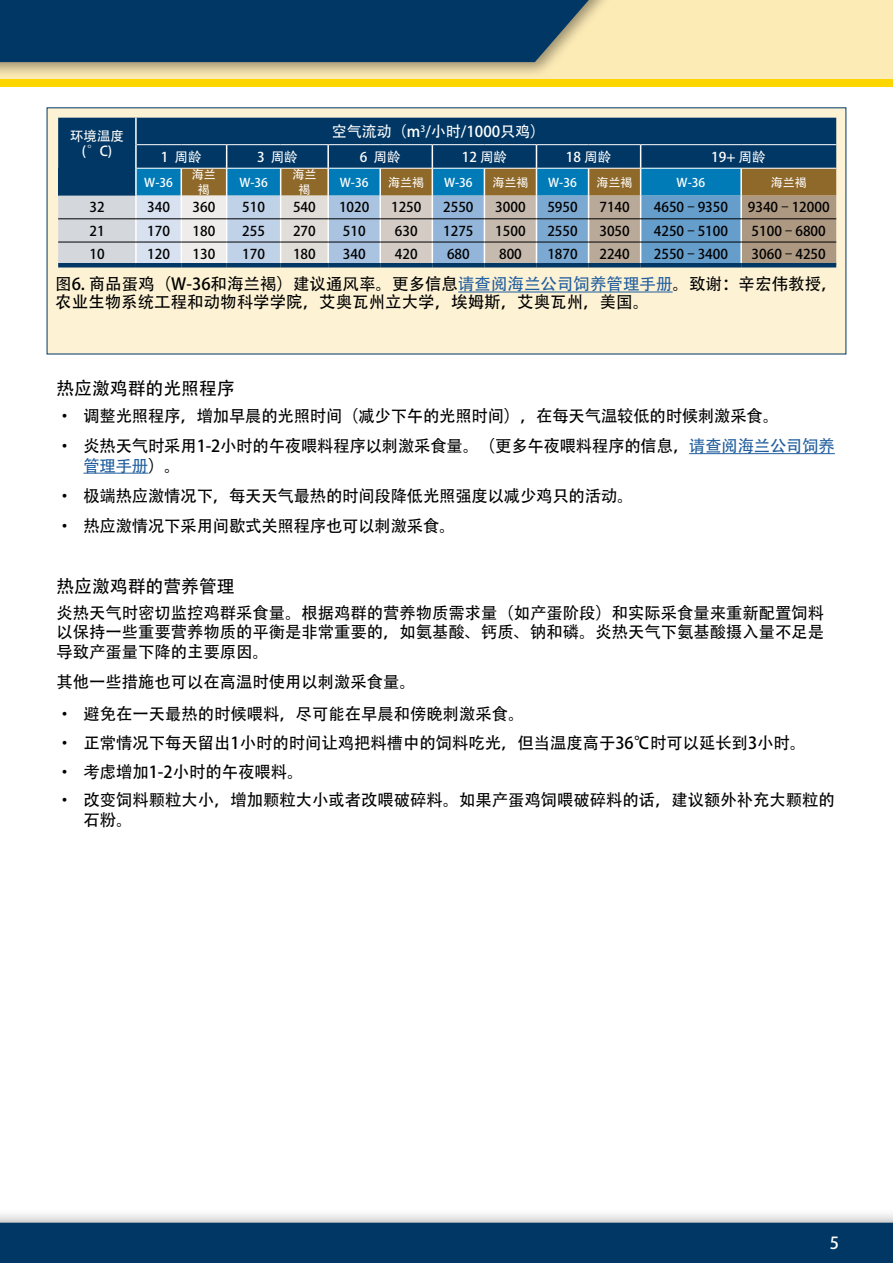
<style>
.page{position:relative;width:893px;height:1263px;background:#fff}
.page>*{position:absolute;margin:0;border:0;box-sizing:border-box;transform-origin:0 0}
.t1{font:18px "Adobe Heiti Std";color:#000}
.t2{font:16.5px/19.5px "Adobe Heiti Std";color:#000}
.t3{font:16.5px "Adobe Heiti Std";color:#fff}
.t4{font:15px "Adobe Heiti Std";color:#fff}
.t5{font:13.5px "Adobe Heiti Std";color:#000}
.t6{font:13.5px/15px "Adobe Heiti Std";color:#fff;text-align:center}
.t7{font:12px/15px "Adobe Heiti Std";color:#fff;text-align:center}
.s1{color:#215e9e}
</style>
<div class="page">
<div style="left:0;top:1207px;width:893px;height:56px;background:#000;opacity:.4"></div>
<div style="left:0;top:1223px;width:893px;height:40px;background:#003764"></div>
<div style="left:0;top:0;width:893px;height:84px;background:#fdebb6"></div>
<div style="left:0;top:79px;width:893px;height:8px;background:#fdd600"></div>
<div style="left:0;top:0;width:615px;height:78px;background:#000;opacity:.4"></div>
<div style="left:0;top:0;width:600px;height:62px;background:#003764"></div>
<hr style="left:689px;top:453px;width:146px;height:1px;background:#215e9e">
<hr style="left:83px;top:473px;width:65px;height:1px;background:#215e9e">
<div style="left:47px;top:107px;width:799px;height:247px;background:#fdf2d4"></div>
<svg style="left:58px;top:118px;width:778px;height:145px;background:#607f94"></svg>
<hr style="left:137px;top:144px;width:44px;height:1px;background:#fff">
<hr style="left:181px;top:144px;width:46px;height:1px;background:#fff">
<hr style="left:227px;top:144px;width:54px;height:1px;background:#fff">
<hr style="left:281px;top:144px;width:47px;height:1px;background:#fff">
<hr style="left:328px;top:144px;width:52px;height:1px;background:#fff">
<hr style="left:380px;top:144px;width:52px;height:1px;background:#fff">
<hr style="left:432px;top:144px;width:52px;height:1px;background:#fff">
<hr style="left:484px;top:144px;width:52px;height:1px;background:#fff">
<hr style="left:536px;top:144px;width:53px;height:1px;background:#fff">
<hr style="left:589px;top:144px;width:52px;height:1px;background:#fff">
<hr style="left:641px;top:144px;width:100px;height:1px;background:#fff">
<hr style="left:741px;top:144px;width:95px;height:1px;background:#fff">
<hr style="left:137px;top:168px;width:44px;height:1px;background:#fff">
<hr style="left:181px;top:168px;width:46px;height:1px;background:#fff">
<hr style="left:227px;top:168px;width:54px;height:1px;background:#fff">
<hr style="left:281px;top:168px;width:47px;height:1px;background:#fff">
<hr style="left:328px;top:168px;width:52px;height:1px;background:#fff">
<hr style="left:380px;top:168px;width:52px;height:1px;background:#fff">
<hr style="left:432px;top:168px;width:52px;height:1px;background:#fff">
<hr style="left:484px;top:168px;width:52px;height:1px;background:#fff">
<hr style="left:536px;top:168px;width:53px;height:1px;background:#fff">
<hr style="left:589px;top:168px;width:52px;height:1px;background:#fff">
<hr style="left:641px;top:168px;width:100px;height:1px;background:#fff">
<hr style="left:741px;top:168px;width:95px;height:1px;background:#fff">
<hr style="left:58px;top:263px;width:78px;height:4px;background:#003764">
<hr style="left:136px;top:263px;width:45px;height:4px;background:#003764">
<hr style="left:181px;top:263px;width:46px;height:4px;background:#003764">
<hr style="left:227px;top:263px;width:54px;height:4px;background:#003764">
<hr style="left:281px;top:263px;width:47px;height:4px;background:#003764">
<hr style="left:328px;top:263px;width:52px;height:4px;background:#003764">
<hr style="left:380px;top:263px;width:52px;height:4px;background:#003764">
<hr style="left:432px;top:263px;width:52px;height:4px;background:#003764">
<hr style="left:484px;top:263px;width:52px;height:4px;background:#003764">
<hr style="left:536px;top:263px;width:53px;height:4px;background:#003764">
<hr style="left:589px;top:263px;width:52px;height:4px;background:#003764">
<hr style="left:641px;top:263px;width:100px;height:4px;background:#003764">
<hr style="left:741px;top:263px;width:95px;height:4px;background:#003764">
<hr style="left:458px;top:292px;width:215px;height:1px;background:#215e9e">
<p class="t6" style="left:70px;top:129px;width:55px">环境温度(°C)</p>
<p class="t4" style="left:332px;top:122px;width:215px">空气流动（m<sup>3</sup>/小时/1000只鸡）</p>
<p class="t6" style="left:161px;top:150px;width:42px">1 周龄</p>
<p class="t6" style="left:257px;top:150px;width:42px">3 周龄</p>
<p class="t6" style="left:360px;top:150px;width:42px">6 周龄</p>
<p class="t6" style="left:462px;top:150px;width:47px">12 周龄</p>
<p class="t6" style="left:566px;top:150px;width:47px">18 周龄</p>
<p class="t6" style="left:711px;top:150px;width:56px">19+ 周龄</p>
<p class="t7" style="left:144px;top:175px;width:30px">W-36</p>
<p class="t7" style="left:192px;top:168px;width:26px">海兰褐</p>
<p class="t7" style="left:239px;top:175px;width:30px">W-36</p>
<p class="t7" style="left:292px;top:168px;width:25px">海兰褐</p>
<p class="t7" style="left:340px;top:175px;width:30px">W-36</p>
<p class="t7" style="left:388px;top:175px;width:37px">海兰褐</p>
<p class="t7" style="left:444px;top:175px;width:30px">W-36</p>
<p class="t7" style="left:492px;top:175px;width:37px">海兰褐</p>
<p class="t7" style="left:548px;top:175px;width:30px">W-36</p>
<p class="t7" style="left:597px;top:175px;width:37px">海兰褐</p>
<p class="t7" style="left:677px;top:175px;width:30px">W-36</p>
<p class="t7" style="left:771px;top:175px;width:37px">海兰褐</p>
<p class="t5" style="left:89px;top:199px;width:17px">32</p>
<p class="t5" style="left:147px;top:199px;width:24px">340</p>
<p class="t5" style="left:193px;top:199px;width:24px">360</p>
<p class="t5" style="left:242px;top:199px;width:24px">510</p>
<p class="t5" style="left:293px;top:199px;width:24px">540</p>
<p class="t5" style="left:339px;top:199px;width:32px">1020</p>
<p class="t5" style="left:391px;top:199px;width:32px">1250</p>
<p class="t5" style="left:443px;top:199px;width:32px">2550</p>
<p class="t5" style="left:495px;top:199px;width:32px">3000</p>
<p class="t5" style="left:547px;top:199px;width:32px">5950</p>
<p class="t5" style="left:599px;top:199px;width:32px">7140</p>
<p class="t5" style="left:654px;top:199px;width:76px">4650–9350</p>
<p class="t5" style="left:748px;top:199px;width:83px">9340–12000</p>
<p class="t5" style="left:89px;top:223px;width:17px">21</p>
<p class="t5" style="left:147px;top:223px;width:24px">170</p>
<p class="t5" style="left:193px;top:223px;width:24px">180</p>
<p class="t5" style="left:242px;top:223px;width:24px">255</p>
<p class="t5" style="left:293px;top:223px;width:24px">270</p>
<p class="t5" style="left:343px;top:223px;width:24px">510</p>
<p class="t5" style="left:395px;top:223px;width:24px">630</p>
<p class="t5" style="left:443px;top:223px;width:32px">1275</p>
<p class="t5" style="left:495px;top:223px;width:32px">1500</p>
<p class="t5" style="left:547px;top:223px;width:32px">2550</p>
<p class="t5" style="left:599px;top:223px;width:32px">3050</p>
<p class="t5" style="left:654px;top:223px;width:76px">4250–5100</p>
<p class="t5" style="left:752px;top:223px;width:76px">5100–6800</p>
<p class="t5" style="left:89px;top:246px;width:17px">10</p>
<p class="t5" style="left:147px;top:246px;width:24px">120</p>
<p class="t5" style="left:193px;top:246px;width:24px">130</p>
<p class="t5" style="left:242px;top:246px;width:24px">170</p>
<p class="t5" style="left:293px;top:246px;width:24px">180</p>
<p class="t5" style="left:343px;top:246px;width:24px">340</p>
<p class="t5" style="left:395px;top:246px;width:24px">420</p>
<p class="t5" style="left:447px;top:246px;width:24px">680</p>
<p class="t5" style="left:499px;top:246px;width:24px">800</p>
<p class="t5" style="left:547px;top:246px;width:32px">1870</p>
<p class="t5" style="left:599px;top:246px;width:32px">2240</p>
<p class="t5" style="left:654px;top:246px;width:76px">2550–3400</p>
<p class="t5" style="left:752px;top:246px;width:76px">3060–4250</p>
<p class="t2" style="left:55px;top:276px;width:784px;line-height:18px">图6. 商品蛋鸡（W-36和海兰褐）建议通风率。更多信息<span class="s1">请查阅海兰公司饲养管理手册</span>。致谢：辛宏伟教授，农业生物系统工程和动物科学学院，艾奥瓦州立大学，埃姆斯，艾奥瓦州，美国。</p>
<p class="t1" style="left:56px;top:378px;width:180px">热应激鸡群的光照程序</p>
<p class="t2" style="left:56px;top:406px;width:724px">• 调整光照程序，增加早晨的光照时间（减少下午的光照时间），在每天气温较低的时候刺激采食。</p>
<p class="t2" style="left:83px;top:437px;width:753px;text-indent:-27px">• 炎热天气时采用1-2小时的午夜喂料程序以刺激采食量。（更多午夜喂料程序的信息，<span class="s1">请查阅海兰公司饲养管理手册</span>）。</p>
<p class="t2" style="left:56px;top:486px;width:579px">• 极端热应激情况下，每天天气最热的时间段降低光照强度以减少鸡只的活动。</p>
<p class="t2" style="left:56px;top:517px;width:401px">• 热应激情况下采用间歇式关照程序也可以刺激采食。</p>
<p class="t1" style="left:56px;top:575px;width:180px">热应激鸡群的营养管理</p>
<p class="t2" style="left:56px;top:604px;width:769px;text-align:justify">炎热天气时密切监控鸡群采食量。根据鸡群的营养物质需求量（如产蛋阶段）和实际采食量来重新配置饲料以保持一些重要营养物质的平衡是非常重要的，如氨基酸、钙质、钠和磷。炎热天气下氨基酸摄入量不足是导致产蛋量下降的主要原因。</p>
<p class="t2" style="left:56px;top:673px;width:361px">其他一些措施也可以在高温时使用以刺激采食量。</p>
<p class="t2" style="left:56px;top:705px;width:470px">• 避免在一天最热的时候喂料，尽可能在早晨和傍晚刺激采食。</p>
<p class="t2" style="left:56px;top:733px;width:751px">• 正常情况下每天留出1小时的时间让鸡把料槽中的饲料吃光，但当温度高于36℃时可以延长到3小时。</p>
<p class="t2" style="left:56px;top:762px;width:248px">• 考虑增加1-2小时的午夜喂料。</p>
<p class="t2" style="left:83px;top:791px;width:753px;text-indent:-27px">• 改变饲料颗粒大小，增加颗粒大小或者改喂破碎料。如果产蛋鸡饲喂破碎料的话，建议额外补充大颗粒的石粉。</p>
<p class="t3" style="left:830px;top:1233px;width:11px">5</p>
</div>
